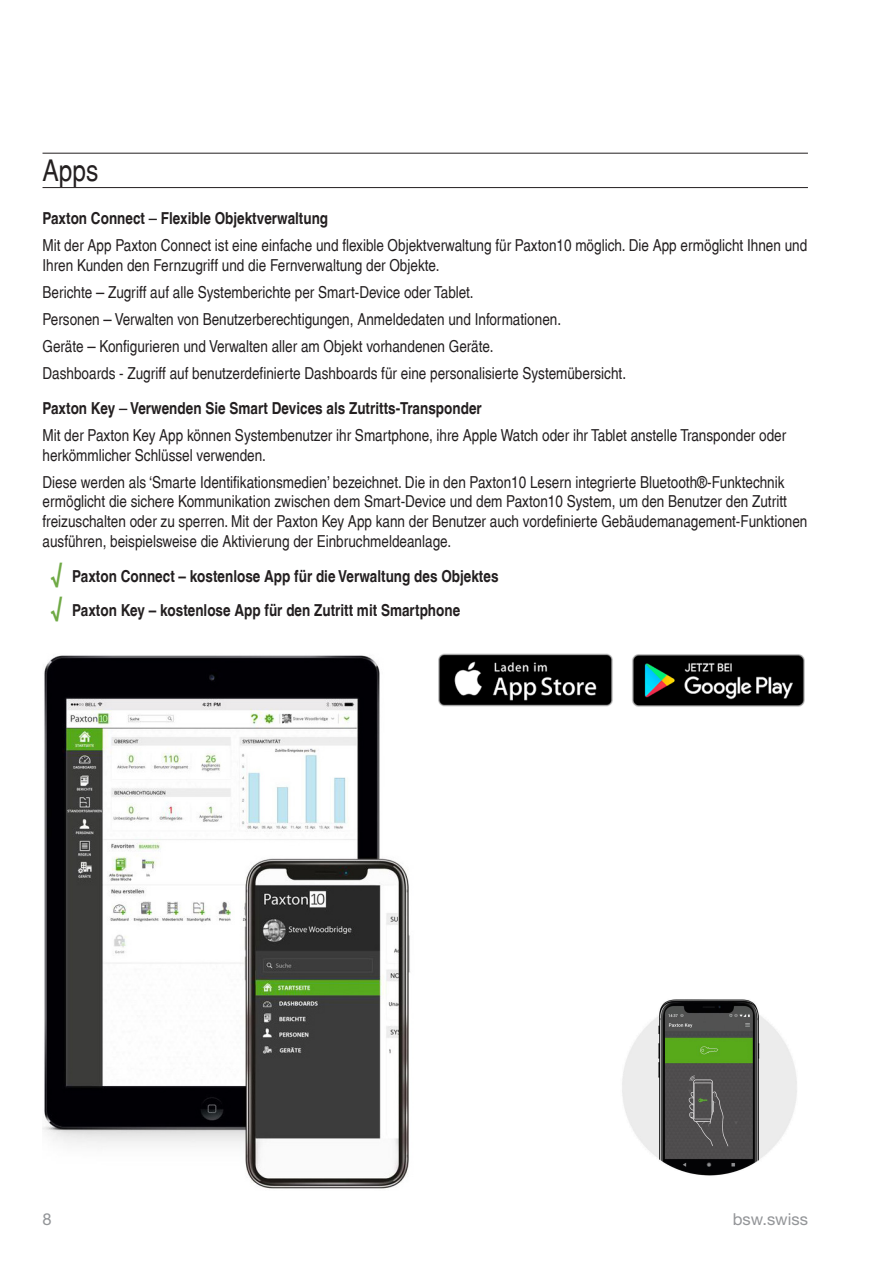
<style>
.page{position:relative;width:893px;height:1263px;background:#fff}
.page>*{position:absolute;margin:0;border:0;box-sizing:border-box;transform-origin:0 0}
.t1{font:condensed 30px "Helvetica LT";color:#231f20}
.t2{font:condensed 16.5px/27px "Helvetica LT";color:#231f20}
.t3{font:700 condensed 16.5px/34.5px "Helvetica LT";color:#231f20}
.t4{font:16.5px "Helvetica Neue LT Pro";color:#939598}
.s1{font-weight:700}
.s2{font-family:"Helvetica Neue LT Pro";font-stretch:normal}
.s3{font-size:24.75px;color:#6fa945}
</style>
<div class="page">
<hr style="left:43px;top:153px;width:765px;height:1px;background:#231f20">
<hr style="left:43px;top:187px;width:765px;height:1px;background:#231f20">
<img style="left:43px;top:655px;width:367px;height:534px">
<img style="left:622px;top:999px;width:175px;height:177px">
<img style="left:438px;top:653px;width:367px;height:54px">
<h1 class="t1" style="left:43px;top:152px;width:58px">Apps</h1>
<p class="t2" style="left:43px;top:205px;width:766px"><span class="s1">Paxton Connect</span> <span class="s2">–</span> <span class="s1">Flexible Objektverwaltung<br></span>Mit der App Paxton Connect ist eine einfache und flexible Objektverwaltung für Paxton10 möglich. Die App ermöglicht Ihnen und</p>
<p class="t2" style="left:43px;top:252px;width:585px">Ihren Kunden den Fernzugriff und die Fernverwaltung der Objekte.<br>Berichte <span class="s2">–</span> Zugriff auf alle Systemberichte per Smart-Device oder Tablet.<br>Personen <span class="s2">–</span> Verwalten von Benutzerberechtigungen, Anmeldedaten und Informationen.<br>Geräte <span class="s2">–</span> Konfigurieren und Verwalten aller am Objekt vorhandenen Geräte.<br>Dashboards - Zugriff auf benutzerdefinierte Dashboards für eine personalisierte Systemübersicht.</p>
<p class="t2" style="left:43px;top:394px;width:745px"><span class="s1">Paxton Key</span> <span class="s2">–</span> <span class="s1">Verwenden Sie Smart Devices als Zutritts-Transponder<br></span>Mit der Paxton Key App können Systembenutzer ihr Smartphone, ihre Apple Watch oder ihr Tablet anstelle Transponder oder</p>
<p class="t2" style="left:43px;top:441px;width:744px">herkömmlicher Schlüssel verwenden.<br>Diese werden als ‘Smarte Identifikationsmedien’ bezeichnet. Die in den Paxton10 Lesern integrierte Bluetooth®-Funktechnik</p>
<p class="t2" style="left:43px;top:491px;width:766px;line-height:19.8px">ermöglicht die sichere Kommunikation zwischen dem Smart-Device und dem Paxton10 System, um den Benutzer den Zutritt freizuschalten oder zu sperren. Mit der Paxton Key App kann der Benutzer auch vordefinierte Gebäudemanagement-Funktionen ausführen, beispielsweise die Aktivierung der Einbruchmeldeanlage.</p>
<p class="t3" style="left:51px;top:558px;width:449px"><span class="s3">√</span> Paxton Connect – kostenlose App für die Verwaltung des Objektes <span class="s3">√</span> Paxton Key – kostenlose App für den Zutritt mit Smartphone</p>
<p class="t4" style="left:43px;top:1209px;width:11px">8</p>
<p class="t4" style="left:733px;top:1209px;width:77px">bsw.swiss</p>
</div>
